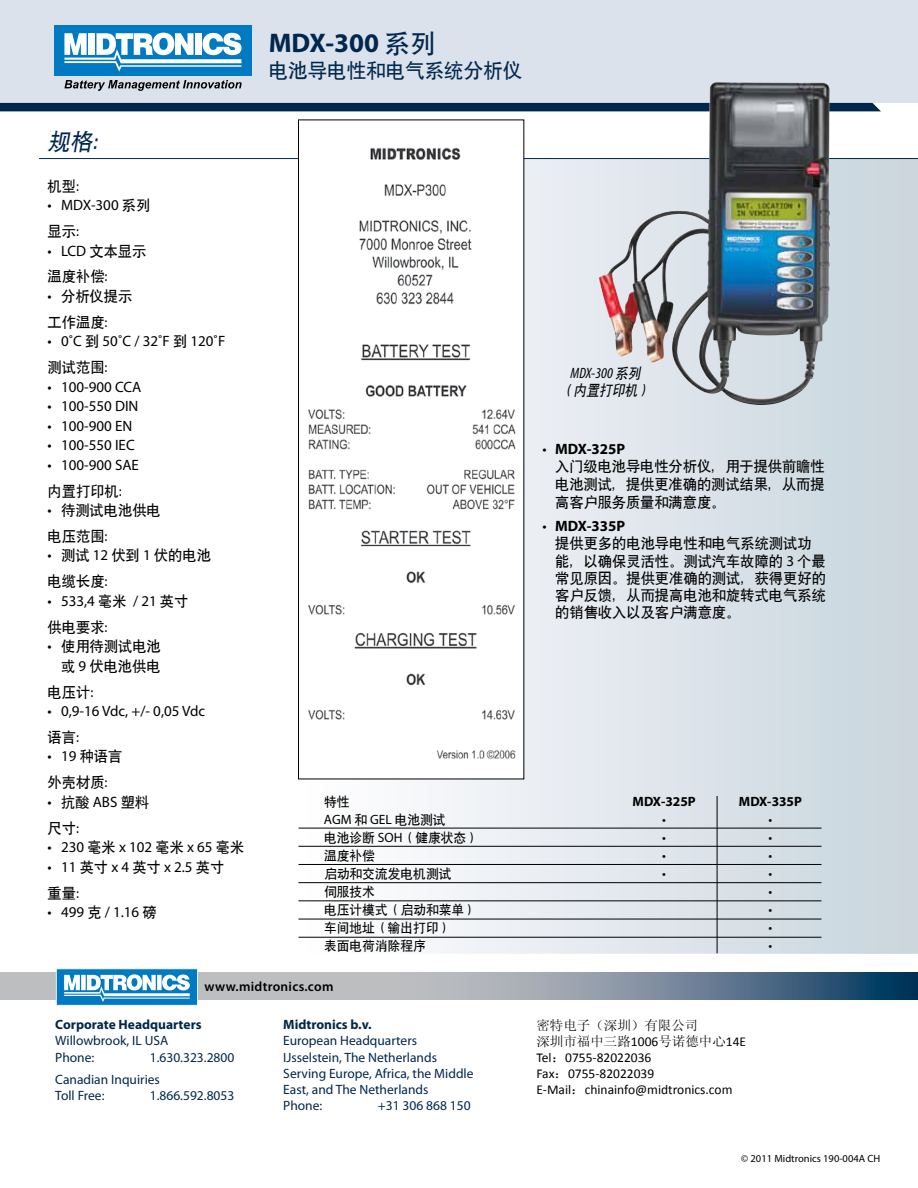
<style>
.page{position:relative;width:918px;height:1188px;background:#fff}
.page>*{position:absolute;margin:0;border:0;box-sizing:border-box;transform-origin:0 0}
.t1{font:700 27px "Myriad Pro";color:#00274d}
.t2{font:italic 22.5px "SIL Hei Med Jian";color:#00274d}
.t3{font:19.5px "SIL Hei Med Jian";color:#00274d}
.t4{font:15px "Myriad Pro";color:#000}
.t5{font:700 15px "Myriad Pro";color:#000}
.t6{font:italic condensed 15px "Myriad Pro";color:#000}
.t7{font:14.25px/17.4px "SIL Hei Med Jian";color:#000}
.t8{font:italic 14.25px "SIL Hei Med Jian";color:#000;scale:.9 1}
.t9{font:13.5px/16.2px "Myriad Pro";color:#00274c}
.t10{font:13.5px/16.2px "Calibri";color:#000}
.t11{font:700 13.5px "Myriad Pro";color:#00274c}
.t12{font:13.5px/16.2px "Sim Sun";color:#000}
.t13{font:13.5px "Myriad Pro";color:#000}
.t14{font:600 13.5px "Myriad Pro";letter-spacing:.02em;color:#000}
.t15{font:700 13.5px "Myriad Pro";color:#000}
.t16{font:12.75px "SIL Hei Med Jian";color:#000}
.t17{font:10.5px "Myriad Pro";color:#000}
.s1{font-family:"SIL Hei Med Jian";font-size:14.25px}
.s2{font-family:"Myriad Pro";font-size:15px}
.s3{font-family:"SIL Hei Med Jian";font-weight:400;font-size:25.5px}
.s4{font-family:"SIL Hei Med Jian";font-stretch:normal;font-size:14.25px}
.s5{font-weight:400}
.s6{font-family:"SIL Hei Med Jian";font-size:12.75px}
.s7{font-family:"Myriad Pro";font-size:13.5px}
.s8{font-family:"Calibri"}
.s9{font-family:"Sim Sun"}
</style>
<div class="page">
<div style="left:297px;top:158px;width:621px;height:796px;background:linear-gradient(to right,#fcfbfc,#c9d5de)"></div>
<div style="left:0;top:0;width:918px;height:103px;background:#dce2eb"></div>
<div style="left:0;top:103px;width:881px;height:8px;background:#00274d"></div>
<hr style="left:39px;top:158px;width:879px;height:1px;background:#00274d">
<div style="left:298px;top:120px;width:226px;height:659px;background:#fff"></div>
<img style="left:308px;top:147px;width:208px;height:612px">
<div style="left:298px;top:120px;width:226px;height:659px;border:1px solid #000"></div>
<img style="left:598px;top:88px;width:232px;height:317px">
<hr style="left:298px;top:828px;width:523px;height:1px;background:#000">
<hr style="left:298px;top:846px;width:523px;height:1px;background:#000">
<hr style="left:298px;top:864px;width:523px;height:1px;background:#000">
<hr style="left:298px;top:882px;width:523px;height:1px;background:#000">
<hr style="left:298px;top:901px;width:523px;height:1px;background:#000">
<hr style="left:298px;top:919px;width:523px;height:1px;background:#000">
<hr style="left:298px;top:937px;width:523px;height:1px;background:#000">
<hr style="left:717px;top:796px;width:1px;height:157px;background:#000">
<div style="left:54px;top:25px;width:198px;height:51px;background:#007ac2"></div>
<svg style="left:64px;top:33px;width:178px;height:38px"></svg>
<svg style="left:64px;top:80px;width:178px;height:11px"></svg>
<svg style="left:0;top:972px;width:918px;height:27px;background:#8a98a5"></svg>
<svg style="left:56px;top:968px;width:142px;height:38px"></svg>
<h2 class="t2" style="left:48px;top:126px;width:74px">规格：</h2>
<p class="t7" style="left:48px;top:176px;width:44px">机型：</p>
<p class="t4" style="left:48px;top:196px;width:104px">• MDX-300 <span class="s1">系列</span></p>
<p class="t7" style="left:48px;top:221px;width:44px">显示：</p>
<p class="t4" style="left:48px;top:241px;width:100px">• LCD <span class="s1">文本显示</span></p>
<p class="t7" style="left:48px;top:267px;width:73px">温度补偿：</p>
<p class="t7" style="left:48px;top:282px;width:86px;line-height:26px"><span class="s2">•</span> 分析仪提示工作温度：</p>
<p class="t4" style="left:48px;top:332px;width:179px">• 0˚C <span class="s1">到</span> 50˚C / 32˚F <span class="s1">到</span> 120˚F</p>
<p class="t7" style="left:48px;top:358px;width:73px">测试范围：</p>
<p class="t4" style="left:48px;top:377px;width:95px">• 100-900 CCA</p>
<p class="t4" style="left:48px;top:397px;width:92px">• 100-550 DIN</p>
<p class="t4" style="left:48px;top:416px;width:86px">• 100-900 EN</p>
<p class="t4" style="left:48px;top:436px;width:89px">• 100-550 IEC</p>
<p class="t4" style="left:48px;top:455px;width:93px">• 100-900 SAE</p>
<p class="t7" style="left:48px;top:481px;width:87px">内置打印机：</p>
<p class="t7" style="left:48px;top:496px;width:115px;line-height:26px"><span class="s2">•</span> 待测试电池供电电压范围：</p>
<p class="t7" style="left:48px;top:542px;width:165px;line-height:26px"><span class="s2">•</span> 测试 <span class="s2">12</span> 伏到 <span class="s2">1</span> 伏的电池电缆长度：</p>
<p class="t4" style="left:48px;top:592px;width:142px">• 533,4 <span class="s1">毫米</span> / 21 <span class="s1">英寸</span></p>
<p class="t7" style="left:48px;top:617px;width:73px">供电要求：</p>
<p class="t7" style="left:48px;top:636px;width:115px;line-height:19.5px;text-align:right"><span class="s2">•</span> 使用待测试电池或 <span class="s2">9</span> 伏电池供电</p>
<p class="t7" style="left:48px;top:682px;width:58px">电压计：</p>
<p class="t4" style="left:48px;top:702px;width:159px">• 0,9-16 Vdc, +/- 0,05 Vdc</p>
<p class="t7" style="left:48px;top:727px;width:44px">语言：</p>
<p class="t4" style="left:48px;top:747px;width:76px">• 19 <span class="s1">种语言</span></p>
<p class="t7" style="left:48px;top:773px;width:73px">外壳材质：</p>
<p class="t4" style="left:48px;top:793px;width:103px">• <span class="s1">抗酸</span> ABS <span class="s1">塑料</span></p>
<p class="t7" style="left:48px;top:818px;width:44px">尺寸：</p>
<p class="t4" style="left:48px;top:838px;width:198px">• 230 <span class="s1">毫米</span> x 102 <span class="s1">毫米</span> x 65 <span class="s1">毫米</span></p>
<p class="t4" style="left:48px;top:857px;width:178px">• 11 <span class="s1">英寸</span> x 4 <span class="s1">英寸</span> x 2.5 <span class="s1">英寸</span></p>
<p class="t7" style="left:48px;top:883px;width:44px">重量：</p>
<p class="t4" style="left:48px;top:903px;width:111px">• 499 <span class="s1">克</span> / 1.16 <span class="s1">磅</span></p>
<h1 class="t1" style="left:269px;top:25px;width:168px">MDX-300 <span class="s3">系列</span></h1>
<h3 class="t3" style="left:269px;top:58px;width:255px">电池导电性和电气系统分析仪</h3>
<p class="t6" style="left:571px;top:364px;width:75px">MDX-300 <span class="s4">系列</span></p>
<p class="t8" style="left:561px;top:381px;width:105px">（内置打印机）</p>
<p class="t5" style="left:542px;top:439px;width:84px"><span class="s5">•</span> MDX-325P</p>
<p class="t7" style="left:555px;top:457px;width:271px;text-align:justify">入门级电池导电性分析仪，用于提供前瞻性电池测试，提供更准确的测试结果，从而提高客户服务质量和满意度。</p>
<p class="t5" style="left:542px;top:516px;width:84px"><span class="s5">•</span> MDX-335P</p>
<p class="t7" style="left:555px;top:533px;width:272px">提供更多的电池导电性和电气系统测试功能，以确保灵活性。测试汽车故障的 <span class="s2">3</span> 个最常见原因。提供更准确的测试，获得更好的客户反馈，从而提高电池和旋转式电气系统的销售收入以及客户满意度。</p>
<p class="t16" style="left:324px;top:793px;width:27px">特性</p>
<p class="t15" style="left:633px;top:793px;width:65px">MDX-325P</p>
<p class="t15" style="left:739px;top:793px;width:65px">MDX-335P</p>
<p class="t13" style="left:324px;top:811px;width:123px">AGM <span class="s6">和</span> GEL <span class="s6">电池测试</span></p>
<p class="t13" style="left:662px;top:811px;width:5px">•</p>
<p class="t13" style="left:769px;top:811px;width:5px">•</p>
<p class="t16" style="left:324px;top:829px;width:157px">电池诊断 <span class="s7">SOH</span>（健康状态）</p>
<p class="t13" style="left:662px;top:829px;width:5px">•</p>
<p class="t13" style="left:769px;top:829px;width:5px">•</p>
<p class="t16" style="left:324px;top:847px;width:52px">温度补偿</p>
<p class="t13" style="left:662px;top:847px;width:5px">•</p>
<p class="t13" style="left:769px;top:847px;width:5px">•</p>
<p class="t16" style="left:324px;top:865px;width:129px">启动和交流发电机测试</p>
<p class="t13" style="left:662px;top:865px;width:5px">•</p>
<p class="t13" style="left:769px;top:865px;width:5px">•</p>
<p class="t16" style="left:324px;top:883px;width:52px">伺服技术</p>
<p class="t13" style="left:769px;top:883px;width:5px">•</p>
<p class="t16" style="left:324px;top:901px;width:154px">电压计模式（启动和菜单）</p>
<p class="t13" style="left:769px;top:901px;width:5px">•</p>
<p class="t16" style="left:324px;top:919px;width:129px">车间地址（输出打印）</p>
<p class="t13" style="left:769px;top:919px;width:5px">•</p>
<p class="t16" style="left:324px;top:937px;width:103px">表面电荷消除程序</p>
<p class="t13" style="left:769px;top:937px;width:5px">•</p>
<p class="t14" style="left:205px;top:977px;width:130px">www.midtronics.com</p>
<p class="t11" style="left:55px;top:1016px;width:148px">Corporate Headquarters</p>
<p class="t9" style="left:55px;top:1033px;width:115px">Willowbrook, IL USA<br>Phone:</p>
<p class="t9" style="left:55px;top:1046px;width:181px;line-height:22.5px;text-indent:94px">1.630.323.2800<br>Canadian Inquiries</p>
<p class="t9" style="left:55px;top:1088px;width:51px">Toll Free:</p>
<p class="t9" style="left:150px;top:1088px;width:86px">1.866.592.8053</p>
<p class="t11" style="left:283px;top:1016px;width:90px">Midtronics b.v.</p>
<p class="t9" style="left:283px;top:1033px;width:192px">European Headquarters<br>IJsselstein, The Netherlands<br>Serving Europe, Africa, the Middle<br>East, and The Netherlands<br>Phone:</p>
<p class="t9" style="left:378px;top:1097px;width:94px">+31 306 868 150</p>
<p class="t12" style="left:536px;top:1017px;width:211px">密特电子（深圳）有限公司<br>深圳市福中三路<span class="s8">1006</span>号诺德中心<span class="s8">14E</span></p>
<p class="t10" style="left:536px;top:1049px;width:198px">Tel<span class="s9">：</span>0755-82022036<br>Fax<span class="s9">：</span>0755-82022039<br>E-Mail<span class="s9">：</span>chinainfo@midtronics.com</p>
<p class="t17" style="left:741px;top:1152px;width:141px">© 2011 Midtronics 190-004A CH</p>
</div>
